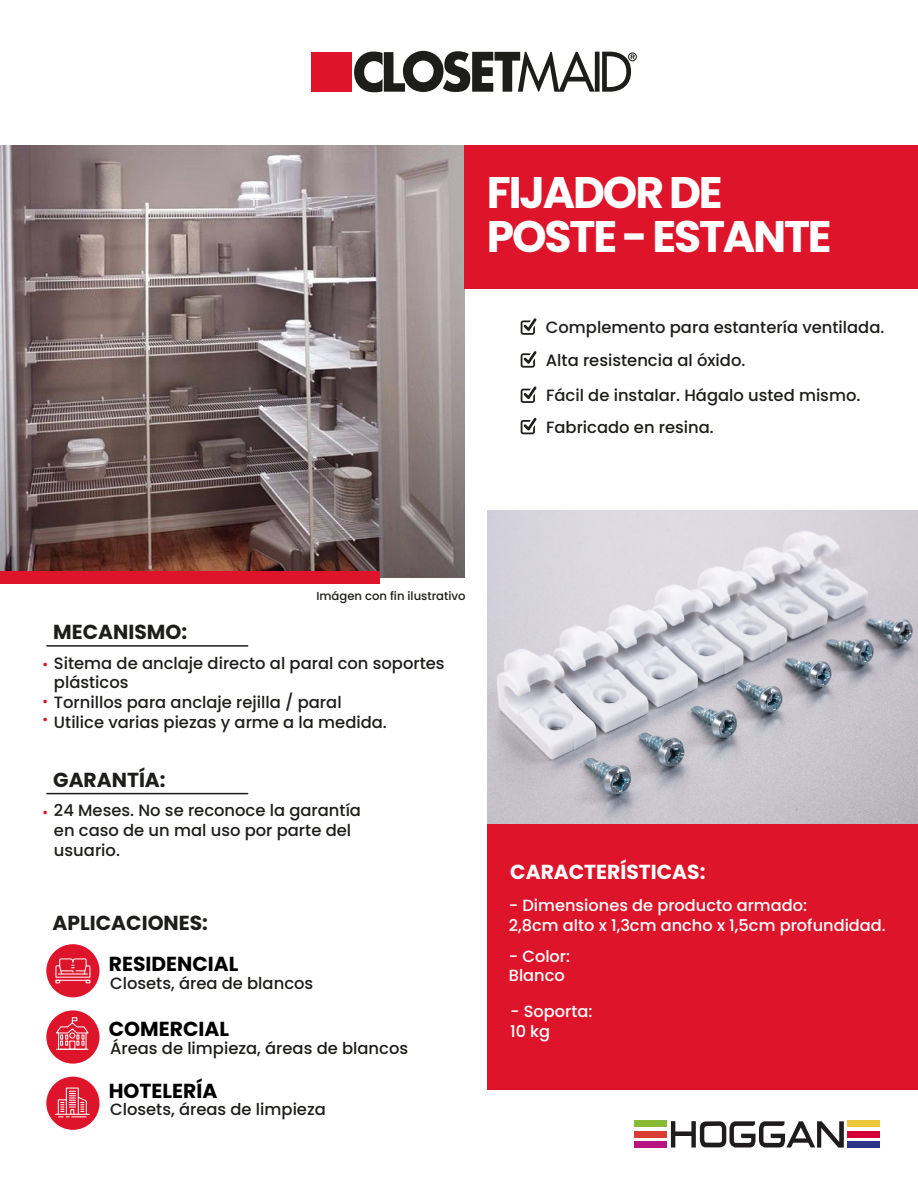
<style>
.page{position:relative;width:918px;height:1188px;background:#fff}
.page>*{position:absolute;margin:0;border:0;box-sizing:border-box;transform-origin:0 0}
.t1{font:700 44.1px/44px "Poppins";letter-spacing:-.05em;color:#fff}
.t2{font:700 20.25px "Poppins";color:#1d1d1b}
.t3{font:700 20.25px "Poppins";color:#000}
.t4{font:700 20.25px "Poppins";color:#fff}
.t5{font:500 16.35px/19.6px "Poppins";color:#1d1d1b}
.t6{font:500 16.2px/19.5px "Poppins";color:#fff}
.t7{font:500 13.5px/18px "Poppins";color:#de152a}
.t8{font:500 11.55px "Poppins";color:#1d1d1b}
.s1{font-size:13.5px;color:#de152a}
</style>
<div class="page">
<img style="left:488px;top:511px;width:430px;height:313px">
<div style="left:488px;top:824px;width:430px;height:266px;background:#de152a"></div>
<div style="left:46px;top:944px;width:54px;height:53px;background:#de152a;border-radius:50%"></div>
<svg style="left:55px;top:958px;width:36px;height:25px"></svg>
<div style="left:46px;top:1077px;width:54px;height:53px;background:#de152a;border-radius:50%"></div>
<div style="left:46px;top:1010px;width:54px;height:54px;background:#de152a;border-radius:50%"></div>
<div style="left:66px;top:1088px;width:13px;height:27px;border:1px solid #fff"></div>
<hr style="left:55px;top:1114px;width:34px;height:1px;background:#fff">
<svg style="left:58px;top:1091px;width:29px;height:27px"></svg>
<div style="left:311px;top:52px;width:40px;height:40px;background:#de152a"></div>
<div style="left:595px;top:52px;width:5px;height:40px;background:#1d1d1b"></div>
<svg style="left:602px;top:52px;width:35px;height:40px"></svg>
<svg style="left:354px;top:51px;width:241px;height:41px"></svg>
<img style="left:0;top:146px;width:465px;height:432px">
<div style="left:0;top:572px;width:380px;height:12px;background:#de152a"></div>
<div style="left:465px;top:146px;width:453px;height:143px;background:#de152a"></div>
<hr style="left:47px;top:645px;width:201px;height:2px;background:#1d1d1b">
<hr style="left:47px;top:793px;width:201px;height:1px;background:#1d1d1b">
<hr style="left:57px;top:1049px;width:31px;height:1px;background:#fff">
<div style="left:69px;top:1041px;width:6px;height:9px;border:1px solid #fff"></div>
<svg style="left:55px;top:1017px;width:34px;height:28px"></svg>
<div style="left:848px;top:1121px;width:32px;height:6px;background:#ecc83b"></div>
<div style="left:848px;top:1141px;width:32px;height:6px;background:#2d3387"></div>
<div style="left:848px;top:1131px;width:32px;height:6px;background:#d40037"></div>
<div style="left:634px;top:1121px;width:33px;height:6px;background:#89ba35"></div>
<div style="left:634px;top:1141px;width:33px;height:6px;background:#b81380"></div>
<div style="left:634px;top:1131px;width:33px;height:6px;background:#d93c31"></div>
<svg style="left:671px;top:1121px;width:173px;height:27px"></svg>
<svg style="left:521px;top:351px;width:16px;height:17px"></svg>
<svg style="left:521px;top:386px;width:16px;height:17px"></svg>
<svg style="left:521px;top:418px;width:16px;height:16px"></svg>
<svg style="left:521px;top:318px;width:16px;height:17px"></svg>
<h1 class="t1" style="left:487px;top:171px;width:346px">FIJADOR DE<br>POSTE - ESTANTE</h1>
<p class="t5" style="left:546px;top:318px;width:340px">Complemento para estantería ventilada.</p>
<p class="t5" style="left:546px;top:343px;width:316px;line-height:35.2px">Alta resistencia al óxido.<br>Fácil de instalar. Hágalo usted mismo.</p>
<p class="t5" style="left:546px;top:417px;width:169px">Fabricado en resina.</p>
<p class="t2" style="left:53px;top:621px;width:135px">MECANISMO:</p>
<p class="t8" style="left:316px;top:589px;width:151px">Imágen con fin ilustrativo</p>
<p class="t5" style="left:54px;top:653px;width:392px">Sitema de anclaje directo al paral con soportes plásticos<br>Tornillos para anclaje rejilla / paral<br>Utilice varias piezas y arme a la medida.</p>
<p class="t2" style="left:53px;top:768px;width:114px">GARANTÍA:</p>
<p class="t5" style="left:54px;top:801px;width:309px;text-indent:-12px"><span class="s1">•</span> 24 Meses. No se reconoce la garantía en caso de un mal uso por parte del usuario.</p>
<p class="t7" style="left:42px;top:655px;width:8px">•</p>
<p class="t7" style="left:42px;top:693px;width:8px">• •</p>
<p class="t2" style="left:53px;top:911px;width:157px">APLICACIONES:</p>
<p class="t3" style="left:109px;top:952px;width:131px">RESIDENCIAL</p>
<p class="t5" style="left:110px;top:973px;width:205px">Closets, área de blancos</p>
<p class="t3" style="left:109px;top:1018px;width:122px">COMERCIAL</p>
<p class="t5" style="left:110px;top:1038px;width:300px">Áreas de limpieza, áreas de blancos</p>
<p class="t3" style="left:109px;top:1079px;width:110px">HOTELERÍA</p>
<p class="t5" style="left:110px;top:1100px;width:217px">Closets, áreas de limpieza</p>
<p class="t4" style="left:510px;top:860px;width:197px">CARACTERÍSTICAS:</p>
<p class="t6" style="left:509px;top:896px;width:379px">- Dimensiones de producto armado:<br>2,8cm alto x 1,3cm ancho x 1,5cm profundidad.</p>
<p class="t6" style="left:509px;top:946px;width:63px">- Color:<br>Blanco</p>
<p class="t6" style="left:510px;top:1002px;width:84px">- Soporta:<br>10 kg</p>
</div>
